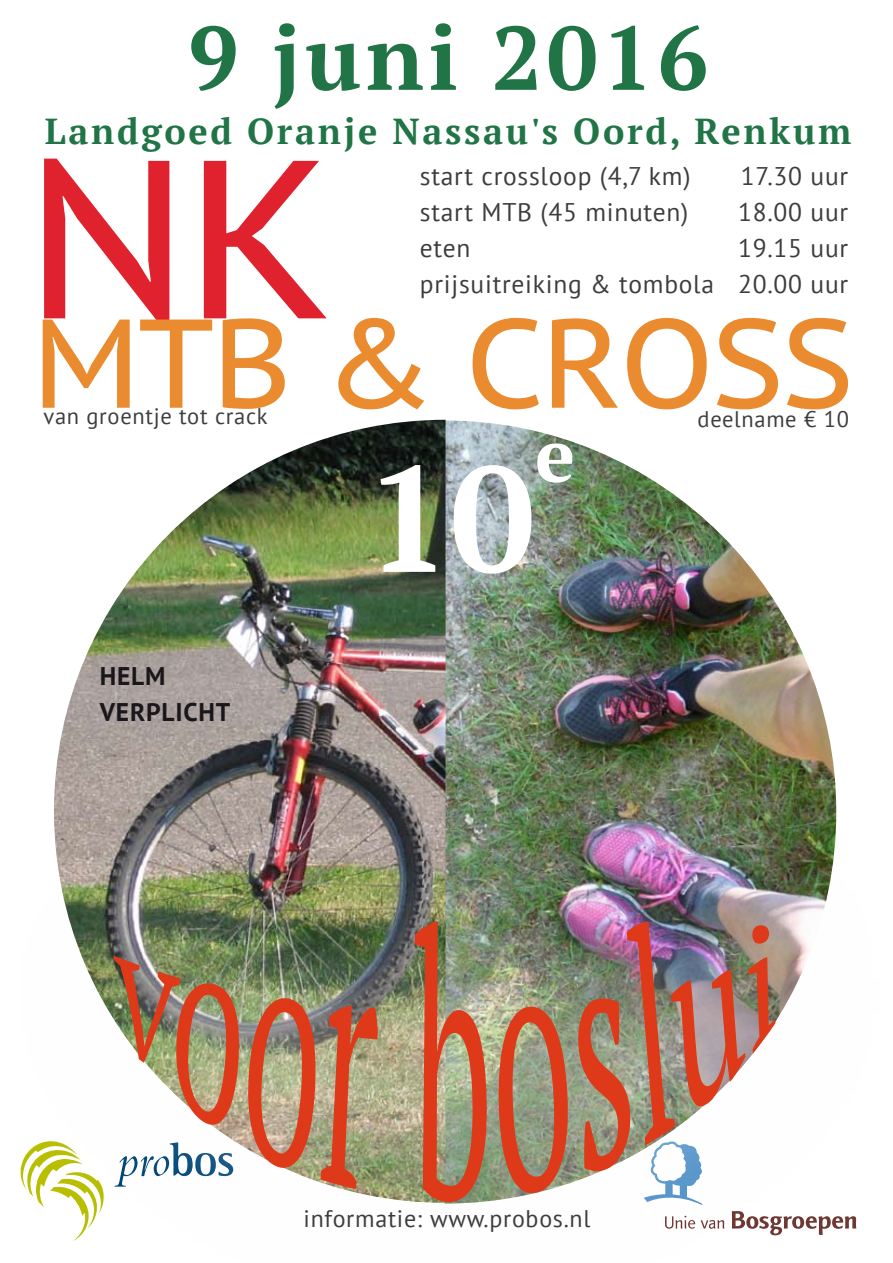
<style>
.page{position:relative;width:893px;height:1263px;background:#fff}
.page>*{position:absolute;margin:0;border:0;box-sizing:border-box;transform-origin:0 0}
.t1{font:225px "PT Sans Caption";color:#df222d}
.t2{font:700 150px "PT Serif";color:#fff}
.t3{font:126px "PT Sans Caption";letter-spacing:-.025em;color:#eb8b30}
.t4{font:700 90px "PT Serif";letter-spacing:.05em;color:#207445}
.t5{font:700 75px "PT Serif";color:#fff}
.t6{font:700 36px "PT Serif";letter-spacing:.075em;color:#207445}
.t7{font:25.5px/36px "PT Sans";letter-spacing:.03em;color:#3d3d3f;text-align:right}
.t8{font:700 25.5px/36px "PT Sans";letter-spacing:.03em;color:#1a171b}
.t9{font:24px "PT Sans";letter-spacing:.03em;color:#3d3d3f}
.t10{font:22.5px "PT Sans";letter-spacing:.03em;color:#3d3d3f}
</style>
<div class="page">
<img style="left:54px;top:420px;width:782px;height:374px">
<img style="left:20px;top:794px;width:837px;height:447px">
<img style="left:114px;top:956px;width:125px;height:171px">
<img style="left:248px;top:998px;width:130px;height:191px">
<img style="left:415px;top:922px;width:72px;height:280px">
<svg style="left:498px;top:1006px;width:71px;height:188px;background:#b2795c"></svg>
<img style="left:578px;top:922px;width:197px;height:283px">
<h3 class="t4" style="left:188px;top:-1px;width:522px">9 juni 2016</h3>
<h3 class="t6" style="left:45px;top:107px;width:808px">Landgoed Oranje Nassau's Oord, Renkum</h3>
<p class="t7" style="left:420px;top:157px;width:272px">start crossloop (4,7 km)</p>
<p class="t7" style="left:741px;top:157px;width:109px">17.30 uur</p>
<p class="t7" style="left:420px;top:193px;width:270px">start MTB (45 minuten)</p>
<p class="t7" style="left:738px;top:193px;width:112px">18.00 uur</p>
<p class="t7" style="left:420px;top:229px;width:52px">eten</p>
<h1 class="t1" style="left:24px;top:94px;width:312px">NK</h1>
<h3 class="t3" style="left:32px;top:282px;width:824px">MTB &amp; CROSS</h3>
<p class="t10" style="left:44px;top:402px;width:226px">van groentje tot crack</p>
<p class="t10" style="left:698px;top:405px;width:153px">deelname € 10</p>
<p class="t7" style="left:420px;top:229px;width:430px">19.15 uur<br>prijsuitreiking &amp; tombola 20.00 uur</p>
<p class="t8" style="left:100px;top:657px;width:132px">HELM<br>VERPLICHT</p>
<h3 class="t5" style="left:535px;top:406px;width:42px">e</h3>
<h2 class="t2" style="left:365px;top:420px;width:171px">10</h2>
<p class="t9" style="left:304px;top:1203px;width:288px">informatie: www.probos.nl</p>
</div>
